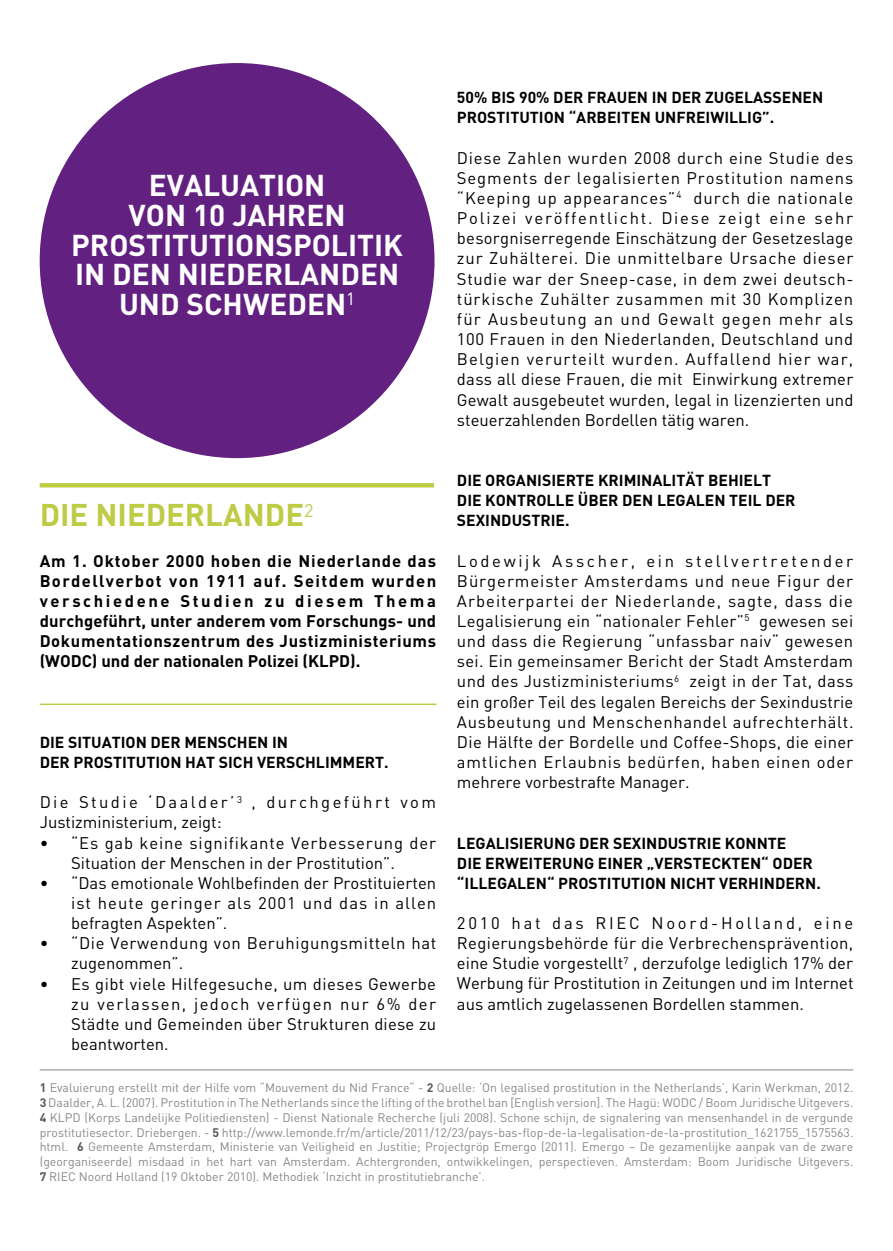
<style>
.page{position:relative;width:893px;height:1251px;background:#fff}
.page>*{position:absolute;margin:0;border:0;box-sizing:border-box;transform-origin:0 0}
.t1{font:700 30.97px "DIN";color:#becb44}
.t2{font:700 29.75px/29.8px "DIN";color:#fff}
.t3{font:16.62px/20.1px "DIN";color:#000;text-align:justify}
.t4{font:700 16.62px/20.1px "DIN";letter-spacing:.04em;color:#000;text-align:justify}
.t5{font:16.62px/20.1px "DIN";letter-spacing:.025em;color:#000;text-align:center}
.t6{font:16.62px/20.1px "DIN";letter-spacing:.145em;color:#000}
.t7{font:16.62px/20.1px "DIN";letter-spacing:.04em;color:#000}
.t8{font:700 15.75px/20.1px "DIN";color:#000}
.t9{font:12.25px/14.7px "DIN";color:#87888a;text-align:justify}
.s1{font-weight:700;color:#58585a}
</style>
<div class="page">
<hr style="left:40px;top:483px;width:394px;height:4px;background:#becb44">
<hr style="left:40px;top:703px;width:397px;height:2px;background:#becb44">
<div style="left:40px;top:63px;width:394px;height:395px;background:#622181;border-radius:50%"></div>
<hr style="left:40px;top:1069px;width:813px;height:1px;background:#87888a">
<h2 class="t2" style="left:129px;top:169px;width:218px;text-indent:130px">TION<br>VON 10 JAHREN</h2>
<h2 class="t2" style="left:71px;top:229px;width:38px">PROS</h2>
<h2 class="t2" style="left:146px;top:229px;width:147px">TITUTIONSPOLI</h2>
<h2 class="t2" style="left:357px;top:229px;width:32px">TIK</h2>
<h2 class="t2" style="left:75px;top:258px;width:208px">IN DEN NI EDERLA</h2>
<h2 class="t2" style="left:149px;top:169px;width:19px">EVALUA</h2>
<h2 class="t2" style="left:119px;top:258px;width:282px;text-indent:200px">NDEN<br>UND SCHWEDEN<sup>1</sup></h2>
<h1 class="t1" style="left:40px;top:494px;width:165px">DIE NIEDERLA</h1>
<h1 class="t1" style="left:243px;top:494px;width:72px">NDE<sup>2</sup></h1>
<p class="t4" style="left:40px;top:549px;width:398px">AM 1. OKTOBER 2000 HOBEN DIE N IEDERLANDE DAS BORDELLVERBOT VON 1911 AUF. SEITDEM WURDEN VERSCHIEDENE STUDIEN ZU DIESEM THEMA DURCHGEFÜHRT, UNTER ANDEREM VOM FORSCHUNGS- UND DOKUMENTATIONSZENTRUM DES JUSTIZMINISTERIUMS (WODC) UND DER NATIONALEN POLIZEI (KLPD).</p>
<p class="t8" style="left:40px;top:731px;width:250px">DI E SITUATION DER MENSCHEN I N<br>DER PROS</p>
<p class="t8" style="left:113px;top:751px;width:213px">TITUTION HAT SICH VERSCHLIMM</p>
<p class="t8" style="left:355px;top:751px;width:35px">ERT.</p>
<p class="t6" style="left:40px;top:791px;width:398px">Die Studie ‘Daalder’<sup>3</sup> , durchgeführt vom<br>Justizministerium, zeigt:</p>
<p class="t5" style="left:40px;top:832px;width:398px">• “Es gab keine signifikante Verbesserung der<br>Situation der Menschen in der Prostitution”.</p>
<p class="t3" style="left:71px;top:872px;width:367px;text-indent:-32px">• “Das emotionale Wohlbefinden der Prostituierten ist heute geringer als 2001 und das in allen befragten Aspekten”.</p>
<p class="t7" style="left:71px;top:932px;width:367px;text-indent:-32px">• “Die Verwendung von Beruhigungsmitteln hat zugenommen”.</p>
<p class="t3" style="left:71px;top:972px;width:367px;text-indent:-32px">• Es gibt viele Hilfegesuche, um dieses Gewerbe zu verlassen, jedoch verfügen nur 6% der Städte und Gemeinden über Strukturen diese zu beantworten.</p>
<p class="t8" style="left:457px;top:87px;width:43px">50% BIS</p>
<p class="t8" style="left:519px;top:87px;width:88px">90% DER FRAU</p>
<p class="t8" style="left:627px;top:87px;width:127px">EN IN DER ZUGELASS</p>
<p class="t8" style="left:782px;top:87px;width:43px">ENEN</p>
<p class="t8" style="left:457px;top:107px;width:21px">PROS</p>
<p class="t8" style="left:497px;top:107px;width:91px">TITUTION “ARB</p>
<p class="t8" style="left:607px;top:107px;width:107px">EITEN UNFREIWILLI</p>
<p class="t8" style="left:752px;top:107px;width:24px">G”.</p>
<p class="t3" style="left:457px;top:147px;width:398px">Diese Zahlen wurden 2008 durch eine Studie des Segments der legalisierten Prostitution namens “Keeping up appearances”<sup>4</sup> durch die nationale Polizei veröffentlicht. Diese zeigt eine sehr besorgniserregende Einschätzung der Gesetzeslage zur Zuhälterei. Die unmittelbare Ursache dieser Studie war der Sneep-case, in dem zwei deutsch&shy;türkische Zuhälter zusammen mit 30 Komplizen für Ausbeutung an und Gewalt gegen mehr als 100 Frauen in den Niederlanden, Deutschland und Belgien verurteilt wurden. Auffallend hier war, dass all diese Frauen, die mit Einwirkung extremer Gewalt ausgebeutet wurden, legal in lizenzierten und steuerzahlenden Bordellen tätig waren.</p>
<p class="t8" style="left:457px;top:469px;width:161px">DI E ORGANISI ERTE KRIMI</p>
<p class="t8" style="left:641px;top:469px;width:131px">NALITÄT BEHI ELT</p>
<p class="t8" style="left:457px;top:489px;width:80px">DI E KONTROLL</p>
<p class="t8" style="left:565px;top:489px;width:229px">E ÜBER DEN LEGALEN TEIL DER</p>
<p class="t8" style="left:457px;top:509px;width:55px">SEXINDUS</p>
<p class="t8" style="left:531px;top:509px;width:40px">TRI E.</p>
<p class="t3" style="left:457px;top:550px;width:398px">Lodewijk Asscher, ein stellvertretender Bürgermeister Amsterdams und neue Figur der Arbeiterpartei der Niederlande, sagte, dass die Legalisierung ein “nationaler Fehler”<sup>5</sup> gewesen sei und dass die Regierung “unfassbar naiv“ gewesen sei. Ein gemeinsamer Bericht der Stadt Amsterdam und des Justizministeriums<sup>6</sup> zeigt in der Tat, dass ein großer Teil des legalen Bereichs der Sexindustrie Ausbeutung und Menschenhandel aufrechterhält.<br>Die Hälfte der Bordelle und Coffee-Shops, die einer amtlichen Erlaubnis bedürfen, haben einen oder mehrere vorbestrafte Manager.</p>
<p class="t8" style="left:457px;top:831px;width:38px">LEGALISI</p>
<p class="t8" style="left:524px;top:831px;width:144px">ERUNG DER SEXI NDUS</p>
<p class="t8" style="left:688px;top:831px;width:100px">TRI E KONNTE</p>
<p class="t8" style="left:457px;top:852px;width:41px">DI E ERW</p>
<p class="t8" style="left:457px;top:852px;width:354px;text-indent:62px">EITERUNG EI NER „VERSTECKTEN“ ODER “ILLEGALEN“ PROS</p>
<p class="t8" style="left:598px;top:872px;width:224px">TITUTION NICHT VERHI NDERN.</p>
<p class="t3" style="left:457px;top:912px;width:398px">2010 hat das RIEC Noord-Holland, eine Regierungsbehörde für die Verbrechensprävention, eine Studie vorgestellt<sup>7</sup> , derzufolge lediglich 17% der Werbung für Prostitution in Zeitungen und im Internet aus amtlich zugelassenen Bordellen stammen.</p>
<p class="t9" style="left:40px;top:1080px;width:815px"><span class="s1">1</span> Evaluierung erstellt mit der Hilfe vom “Mouvement du Nid France“ - <span class="s1">2</span> Quelle: ‘On legalised prostitution in the Netherlands’, Karin Werkman, 2012.<br><span class="s1">3</span> Daalder, A. L. (2007). Prostitution in The Netherlands since the lifting of the brothel ban [English version]. The Hagü: WODC / Boom Juridische Uitgevers.<br><span class="s1">4</span> KLPD (Korps Landelijke Politiediensten) - Dienst Nationale Recherche (juli 2008). Schone schijn, de signalering van mensenhandel in de vergunde prostitutiesector. Driebergen. - <span class="s1">5</span> http://www.lemonde.fr/m/article/2011/12/23/pays-bas-flop-de-la-legalisation-de-la-prostitution_1621755_1575563. html. <span class="s1">6</span> Gemeente Amsterdam, Ministerie van Veiligheid en Justitie; Projectgröp Emergo (2011). Emergo – De gezamenlijke aanpak van de zware (georganiseerde) misdaad in het hart van Amsterdam. Achtergronden, ontwikkelingen, perspectieven. Amsterdam: Boom Juridische Uitgevers.<br><span class="s1">7</span> RIEC Noord Holland (19 Oktober 2010). Methodiek ‘Inzicht in prostitutiebranche’.</p>
</div>
